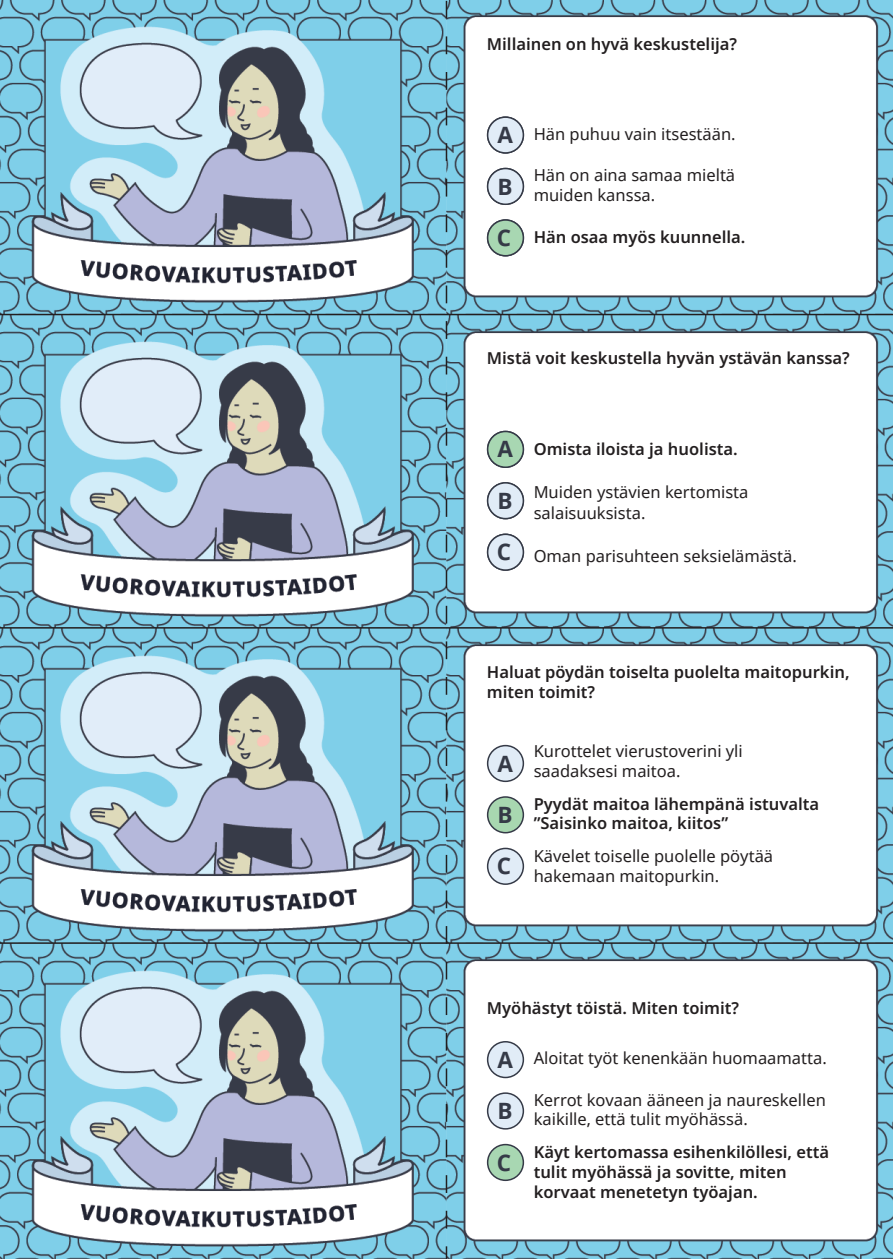
<style>
.page{position:relative;width:893px;height:1259px;background:#fff}
.page>*{position:absolute;margin:0;border:0;box-sizing:border-box;transform-origin:0 0}
.t1{font:700 22.5px "Noto Sans";color:#353a47}
.t2{font:600 16.5px/19.8px "Noto Sans";color:#231f20}
.t3{font:16.5px/19.8px "Noto Sans";color:#231f20}
</style>
<div class="page">
<img style="left:0;top:0;width:446px;height:1258px">
<img style="left:446px;top:0;width:447px;height:627px">
<img style="left:447px;top:628px;width:446px;height:630px">
<hr style="left:0;top:314px;width:893px;height:1px;background:#231f20">
<hr style="left:0;top:627px;width:893px;height:1px;background:#231f20">
<hr style="left:0;top:942px;width:893px;height:2px;background:#231f20">
<svg style="left:446px;top:1px;width:1px;height:1258px"></svg>
<div style="left:488px;top:745px;width:35px;height:36px;background:#e1ecf7;border-radius:50%"></div>
<div style="left:487px;top:745px;width:37px;height:37px;border:2px solid #353a47;border-radius:50%"></div>
<div style="left:488px;top:797px;width:35px;height:35px;background:#a8d7b0;border-radius:50%"></div>
<div style="left:487px;top:796px;width:37px;height:37px;border:2px solid #353a47;border-radius:50%"></div>
<div style="left:488px;top:848px;width:35px;height:36px;background:#e1ecf7;border-radius:50%"></div>
<div style="left:487px;top:847px;width:37px;height:38px;border:2px solid #353a47;border-radius:50%"></div>
<div style="left:488px;top:431px;width:35px;height:36px;background:#a8d7b2;border-radius:50%"></div>
<div style="left:487px;top:431px;width:37px;height:37px;border:2px solid #353a47;border-radius:50%"></div>
<div style="left:488px;top:483px;width:35px;height:35px;background:#e1ecf7;border-radius:50%"></div>
<div style="left:487px;top:482px;width:37px;height:37px;border:2px solid #353a47;border-radius:50%"></div>
<div style="left:488px;top:534px;width:35px;height:36px;background:#e1ecf7;border-radius:50%"></div>
<div style="left:487px;top:533px;width:37px;height:38px;border:2px solid #353a47;border-radius:50%"></div>
<div style="left:488px;top:1041px;width:35px;height:36px;background:#e1ecf7;border-radius:50%"></div>
<div style="left:487px;top:1041px;width:37px;height:37px;border:2px solid #353a47;border-radius:50%"></div>
<div style="left:488px;top:1093px;width:35px;height:35px;background:#e1ecf7;border-radius:50%"></div>
<div style="left:487px;top:1092px;width:37px;height:37px;border:2px solid #353a47;border-radius:50%"></div>
<div style="left:488px;top:1144px;width:35px;height:36px;background:#a8d7b2;border-radius:50%"></div>
<div style="left:487px;top:1143px;width:37px;height:38px;border:2px solid #353a47;border-radius:50%"></div>
<div style="left:488px;top:117px;width:35px;height:36px;background:#e1ecf7;border-radius:50%"></div>
<div style="left:487px;top:116px;width:37px;height:38px;border:2px solid #353a47;border-radius:50%"></div>
<div style="left:488px;top:168px;width:35px;height:36px;background:#e1ecf7;border-radius:50%"></div>
<div style="left:487px;top:168px;width:37px;height:37px;border:2px solid #353a47;border-radius:50%"></div>
<div style="left:488px;top:220px;width:35px;height:36px;background:#a8d7b2;border-radius:50%"></div>
<div style="left:487px;top:219px;width:37px;height:37px;border:2px solid #353a47;border-radius:50%"></div>
<p class="t2" style="left:487px;top:34px;width:252px">Millainen on hyvä keskustelija?</p>
<h1 class="t1" style="left:497px;top:119px;width:17px">A</h1>
<h1 class="t1" style="left:498px;top:170px;width:17px">B</h1>
<h1 class="t1" style="left:497px;top:222px;width:16px">C</h1>
<p class="t3" style="left:534px;top:124px;width:203px">Hän puhuu vain itsestään.</p>
<p class="t3" style="left:534px;top:166px;width:203px">Hän on aina samaa mieltä muiden kanssa.</p>
<p class="t2" style="left:534px;top:227px;width:213px">Hän osaa myös kuunnella.</p>
<p class="t2" style="left:487px;top:348px;width:364px">Mistä voit keskustella hyvän ystävän kanssa?</p>
<h1 class="t1" style="left:497px;top:433px;width:17px">A</h1>
<h1 class="t1" style="left:498px;top:485px;width:17px">B</h1>
<h1 class="t1" style="left:497px;top:536px;width:16px">C</h1>
<p class="t2" style="left:534px;top:440px;width:206px">Omista iloista ja huolista.</p>
<p class="t3" style="left:534px;top:482px;width:216px;line-height:21px">Muiden ystävien kertomista salaisuuksista.</p>
<p class="t3" style="left:534px;top:546px;width:265px">Oman parisuhteen seksielämästä.</p>
<p class="t2" style="left:487px;top:662px;width:364px">Haluat pöydän toiselta puolelta maitopurkin, miten toimit?</p>
<h1 class="t1" style="left:497px;top:747px;width:17px">A</h1>
<h1 class="t1" style="left:498px;top:799px;width:17px">B</h1>
<h1 class="t1" style="left:497px;top:850px;width:16px">C</h1>
<p class="t3" style="left:534px;top:742px;width:211px">Kurottelet vierustoverini yli saadaksesi maitoa.</p>
<p class="t2" style="left:534px;top:794px;width:287px">Pyydät maitoa lähempänä istuvalta ”Saisinko maitoa, kiitos”</p>
<p class="t3" style="left:534px;top:846px;width:241px">Kävelet toiselle puolelle pöytää hakemaan maitopurkin.</p>
<p class="t2" style="left:487px;top:998px;width:254px">Myöhästyt töistä. Miten toimit?</p>
<p class="t3" style="left:534px;top:1048px;width:295px">Aloitat työt kenenkään huomaamatta.</p>
<p class="t3" style="left:534px;top:1090px;width:294px">Kerrot kovaan ääneen ja naureskellen kaikille, että tulit myöhässä.</p>
<p class="t2" style="left:534px;top:1142px;width:297px">Käyt kertomassa esihenkilöllesi, että tulit myöhässä ja sovitte, miten korvaat menetetyn työajan.</p>
<h1 class="t1" style="left:497px;top:1043px;width:17px">A</h1>
<h1 class="t1" style="left:498px;top:1095px;width:17px">B</h1>
<h1 class="t1" style="left:497px;top:1146px;width:16px">C</h1>
</div>
